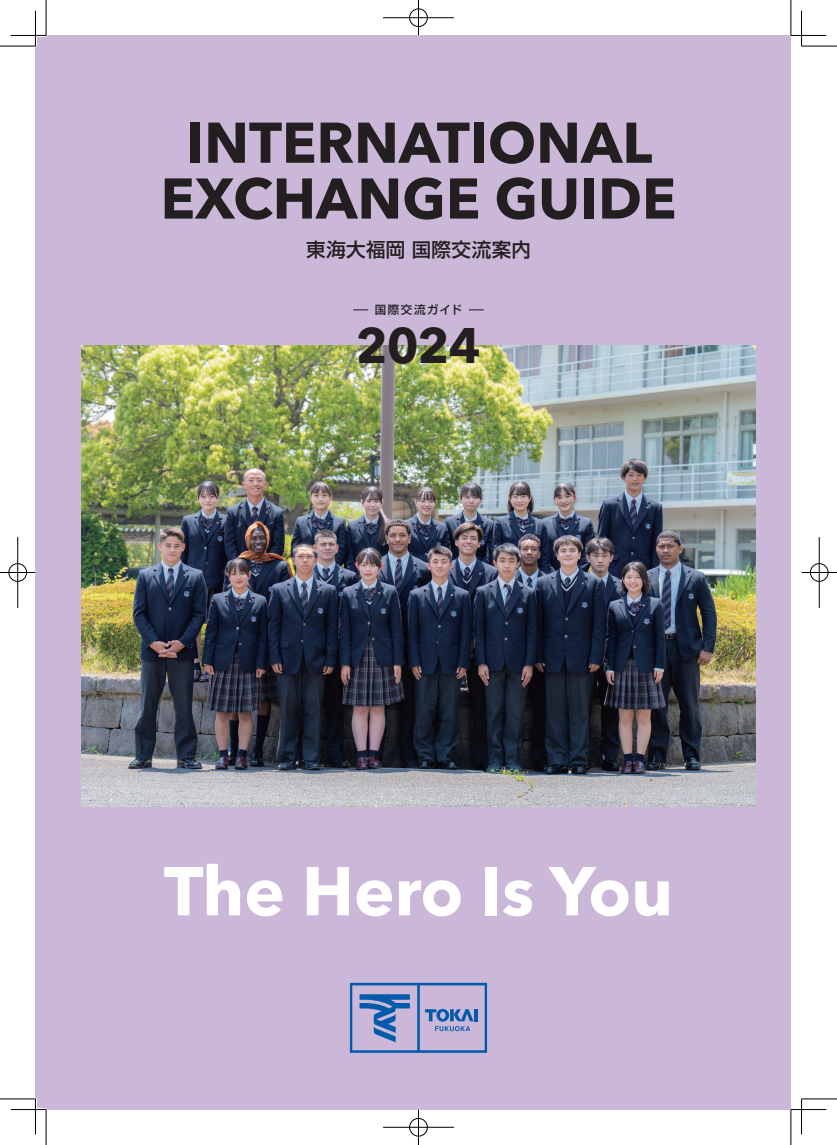
<style>
.page{position:relative;width:837px;height:1145px;background:#fff}
.page>*{position:absolute;margin:0;border:0;box-sizing:border-box;transform-origin:0 0}
.t1{font:700 68.12px "Avenir Next LT Pro";color:#fff}
.t2{font:700 56.75px "Avenir Next LT Pro";color:#231f20}
.こぶりW3_13Q_20H{font:700 49.5px "Avenir Next LT Pro";color:#231f20}
.t3{font:500 19.5px "Shin Go Pro";letter-spacing:.025em;color:#231f20}
.t4{font:500 11.5px "Shin Go Pro";letter-spacing:.125em;color:#231f20}
</style>
<div class="page">
<div style="left:35px;top:35px;width:755px;height:1074px;background:#cbb8d9"></div>
<img style="left:81px;top:346px;width:674px;height:460px">
<svg style="left:350px;top:982px;width:137px;height:70px"></svg>
<svg style="left:353px;top:310px;width:15px;height:1px"></svg>
<svg style="left:469px;top:310px;width:14px;height:1px"></svg>
<hr style="left:11px;top:34px;width:35px;height:3px;background:#fff">
<svg style="left:11px;top:1108px;width:35px;height:3px"></svg>
<svg style="left:790px;top:1107px;width:36px;height:4px"></svg>
<hr style="left:34px;top:11px;width:3px;height:35px;background:#fff">
<hr style="left:34px;top:1098px;width:3px;height:36px;background:#fff">
<hr style="left:799px;top:1098px;width:3px;height:36px;background:#fff">
<hr style="left:0;top:46px;width:35px;height:1px;background:#000">
<hr style="left:801px;top:46px;width:35px;height:1px;background:#000">
<hr style="left:0;top:1098px;width:35px;height:1px;background:#000">
<hr style="left:801px;top:1098px;width:35px;height:1px;background:#000">
<hr style="left:46px;top:0;width:1px;height:35px;background:#000">
<hr style="left:46px;top:1109px;width:1px;height:35px;background:#000">
<hr style="left:790px;top:0;width:1px;height:35px;background:#000">
<hr style="left:790px;top:1109px;width:1px;height:35px;background:#000">
<hr style="left:11px;top:35px;width:35px;height:1px;background:#000">
<hr style="left:790px;top:35px;width:36px;height:1px;background:#000">
<hr style="left:11px;top:1109px;width:35px;height:1px;background:#000">
<hr style="left:790px;top:1109px;width:36px;height:1px;background:#000">
<hr style="left:35px;top:11px;width:1px;height:35px;background:#000">
<hr style="left:35px;top:1098px;width:1px;height:36px;background:#000">
<hr style="left:800px;top:11px;width:1px;height:35px;background:#000">
<hr style="left:800px;top:1098px;width:1px;height:36px;background:#000">
<div style="left:408px;top:7px;width:21px;height:21px;border:3px solid #fff;border-radius:50%"></div>
<hr style="left:383px;top:16px;width:71px;height:3px;background:#fff">
<hr style="left:417px;top:0;width:3px;height:35px;background:#fff">
<div style="left:409px;top:9px;width:18px;height:18px;border:1px solid #000;border-radius:50%"></div>
<hr style="left:383px;top:17px;width:71px;height:1px;background:#000">
<hr style="left:418px;top:0;width:1px;height:35px;background:#000">
<div style="left:408px;top:1116px;width:21px;height:21px;border:3px solid #fff;border-radius:50%"></div>
<hr style="left:383px;top:1125px;width:71px;height:3px;background:#fff">
<hr style="left:417px;top:1109px;width:3px;height:35px;background:#fff">
<div style="left:409px;top:1118px;width:18px;height:18px;border:1px solid #000;border-radius:50%"></div>
<hr style="left:383px;top:1126px;width:71px;height:1px;background:#000">
<hr style="left:418px;top:1109px;width:1px;height:35px;background:#000">
<div style="left:7px;top:562px;width:21px;height:21px;border:3px solid #fff;border-radius:50%"></div>
<hr style="left:0;top:571px;width:35px;height:3px;background:#fff">
<hr style="left:16px;top:537px;width:3px;height:71px;background:#fff">
<div style="left:9px;top:563px;width:18px;height:18px;border:1px solid #000;border-radius:50%"></div>
<hr style="left:0;top:572px;width:35px;height:1px;background:#000">
<hr style="left:17px;top:537px;width:1px;height:71px;background:#000">
<div style="left:808px;top:562px;width:21px;height:21px;border:3px solid #fff;border-radius:50%"></div>
<hr style="left:801px;top:571px;width:35px;height:3px;background:#fff">
<hr style="left:817px;top:537px;width:3px;height:71px;background:#fff">
<div style="left:809px;top:563px;width:19px;height:18px;border:1px solid #000;border-radius:50%"></div>
<hr style="left:801px;top:572px;width:35px;height:1px;background:#000">
<hr style="left:818px;top:537px;width:1px;height:71px;background:#000">
<p class="t2" style="left:186px;top:108px;width:467px">INTERNATIONAL</p>
<p class="t2" style="left:160px;top:164px;width:517px">EXCHANGE GUIDE</p>
<p class="t3" style="left:306px;top:233px;width:226px">東海大福岡国際交流案内</p>
<p class="t4" style="left:374px;top:300px;width:89px">国際交流ガイド</p>
<p class="こぶりW3_13Q_20H" style="left:355px;top:316px;width:126px">2024</p>
<p class="t1" style="left:164px;top:849px;width:510px">The Hero Is You</p>
</div>
